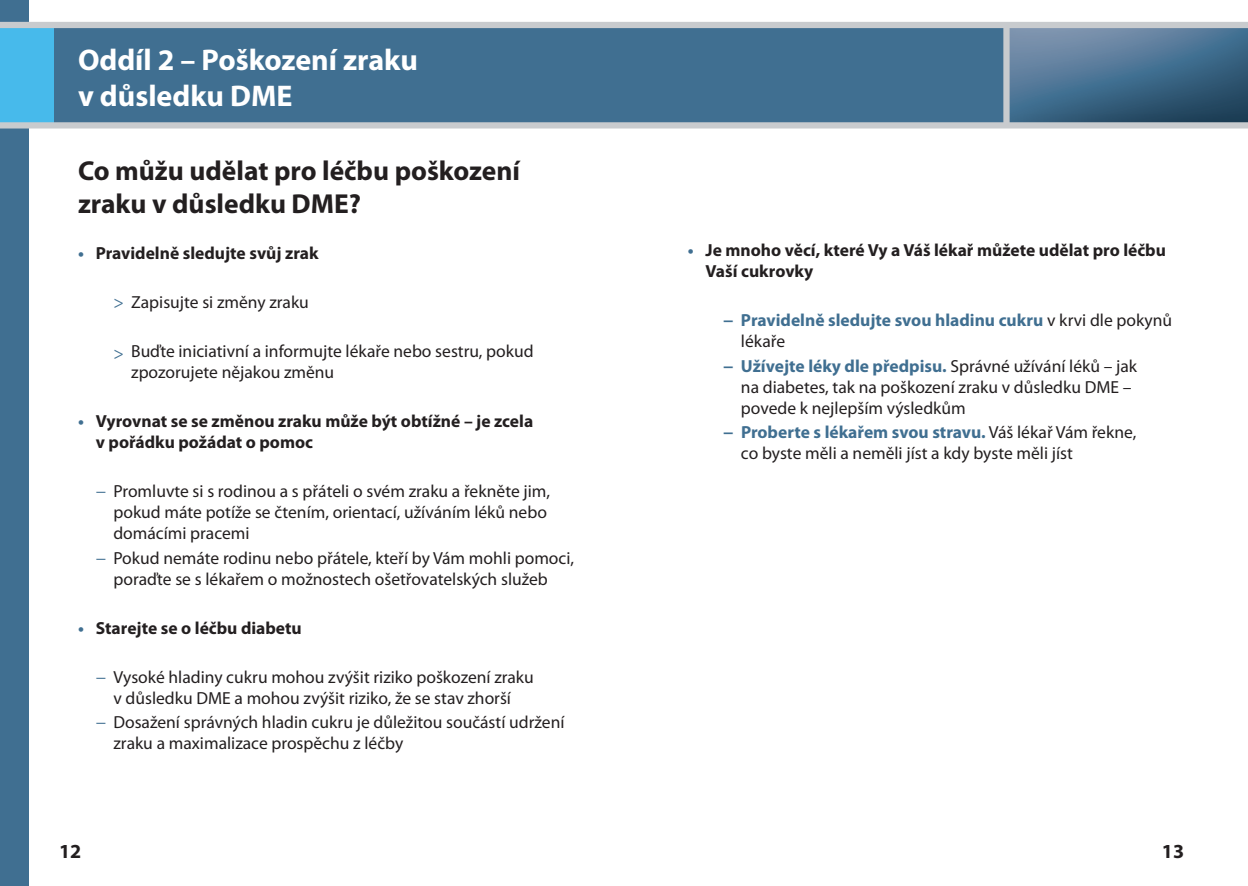
<style>
.page{position:relative;width:1248px;height:886px;background:#fff}
.page>*{position:absolute;margin:0;border:0;box-sizing:border-box;transform-origin:0 0}
.t1{font:700 30px/36px "Myriad Pro";color:#fff}
.t2{font:700 27.5px/33px "Myriad Pro";color:#231f20}
.t3{font:700 20px "Myriad Pro";color:#231f20}
.t4{font:17.5px/21px "Myriad Pro";color:#231f20}
.t5{font:700 17.5px/21px "Myriad Pro";color:#231f20}
.t6{font:700 17.5px/21px "Myriad Pro";color:#406f91}
.s1{color:#406f91}
.s2{font-weight:400;color:#231f20}
.s3{font-weight:700;color:#406f91}
</style>
<div class="page">
<img style="left:1009px;top:28px;width:238px;height:94px">
<div style="left:0;top:25px;width:1004px;height:100px;background:#406f91"></div>
<div style="left:0;top:0;width:28px;height:886px;background:#406f91"></div>
<div style="left:1003px;top:24px;width:6px;height:104px;background:#c8cbce"></div>
<div style="left:0;top:25px;width:53px;height:102px;background:#47baeb"></div>
<div style="left:0;top:122px;width:1247px;height:6px;background:#c8cbce"></div>
<div style="left:0;top:22px;width:1247px;height:6px;background:#c8cbce"></div>
<h1 class="t1" style="left:78px;top:45px;width:341px">Oddíl 2 – Poškození zraku v důsledku DME</h1>
<h2 class="t2" style="left:78px;top:157px;width:443px">Co můžu udělat pro léčbu poškození zraku v důsledku DME?</h2>
<p class="t5" style="left:78px;top:244px;width:242px"><span class="s1">•</span> Pravidelně sledujte svůj zrak</p>
<p class="t4" style="left:113px;top:293px;width:197px"><span class="s1">&gt;</span> Zapisujte si změny zraku</p>
<p class="t4" style="left:131px;top:342px;width:404px;text-indent:-18px"><span class="s1">&gt;</span> Buďte iniciativní a informujte lékaře nebo sestru, pokud zpozorujete nějakou změnu</p>
<p class="t5" style="left:96px;top:412px;width:439px;text-indent:-18px"><span class="s1">•</span> Vyrovnat se se změnou zraku může být obtížné – je zcela v pořádku požádat o pomoc</p>
<p class="t4" style="left:113px;top:482px;width:438px;text-indent:-18px"><span class="s1">−</span> Promluvte si s rodinou a s přáteli o svém zraku a řekněte jim, pokud máte potíže se čtením, orientací, užíváním léků nebo domácími pracemi</p>
<p class="t4" style="left:96px;top:549px;width:480px;text-align:center"><span class="s1">−</span> Pokud nemáte rodinu nebo přátele, kteří by Vám mohli pomoci, poraďte se s lékařem o možnostech ošetřovatelských služeb</p>
<p class="t5" style="left:78px;top:619px;width:225px"><span class="s1">•</span> Starejte se o léčbu diabetu</p>
<p class="t4" style="left:96px;top:668px;width:439px;text-align:center"><span class="s1">−</span> Vysoké hladiny cukru mohou zvýšit riziko poškození zraku v důsledku DME a mohou zvýšit riziko, že se stav zhorší</p>
<p class="t4" style="left:113px;top:714px;width:452px;text-indent:-18px"><span class="s1">−</span> Dosažení správných hladin cukru je důležitou součástí udržení zraku a maximalizace prospěchu z léčby</p>
<p class="t5" style="left:705px;top:241px;width:462px;text-indent:-18px"><span class="s1">•</span> Je mnoho věcí, které Vy a Váš lékař můžete udělat pro léčbu<br>Vaší cukrovky</p>
<p class="t6" style="left:741px;top:311px;width:432px;text-indent:-18px">− Pravidelně sledujte svou hladinu cukru <span class="s2">v krvi dle pokynů lékaře</span></p>
<p class="t4" style="left:741px;top:357px;width:397px;text-indent:-18px"><span class="s3">− Užívejte léky dle předpisu.</span> Správné užívání léků – jak na diabetes, tak na poškození zraku v důsledku DME – povede k nejlepším výsledkům</p>
<p class="t4" style="left:741px;top:423px;width:397px;text-indent:-18px"><span class="s3">− Proberte s lékařem svou stravu.</span> Váš lékař Vám řekne, co byste měli a neměli jíst a kdy byste měli jíst</p>
<p class="t3" style="left:59px;top:844px;width:24px">12</p>
<p class="t3" style="left:1161px;top:844px;width:24px">13</p>
</div>
